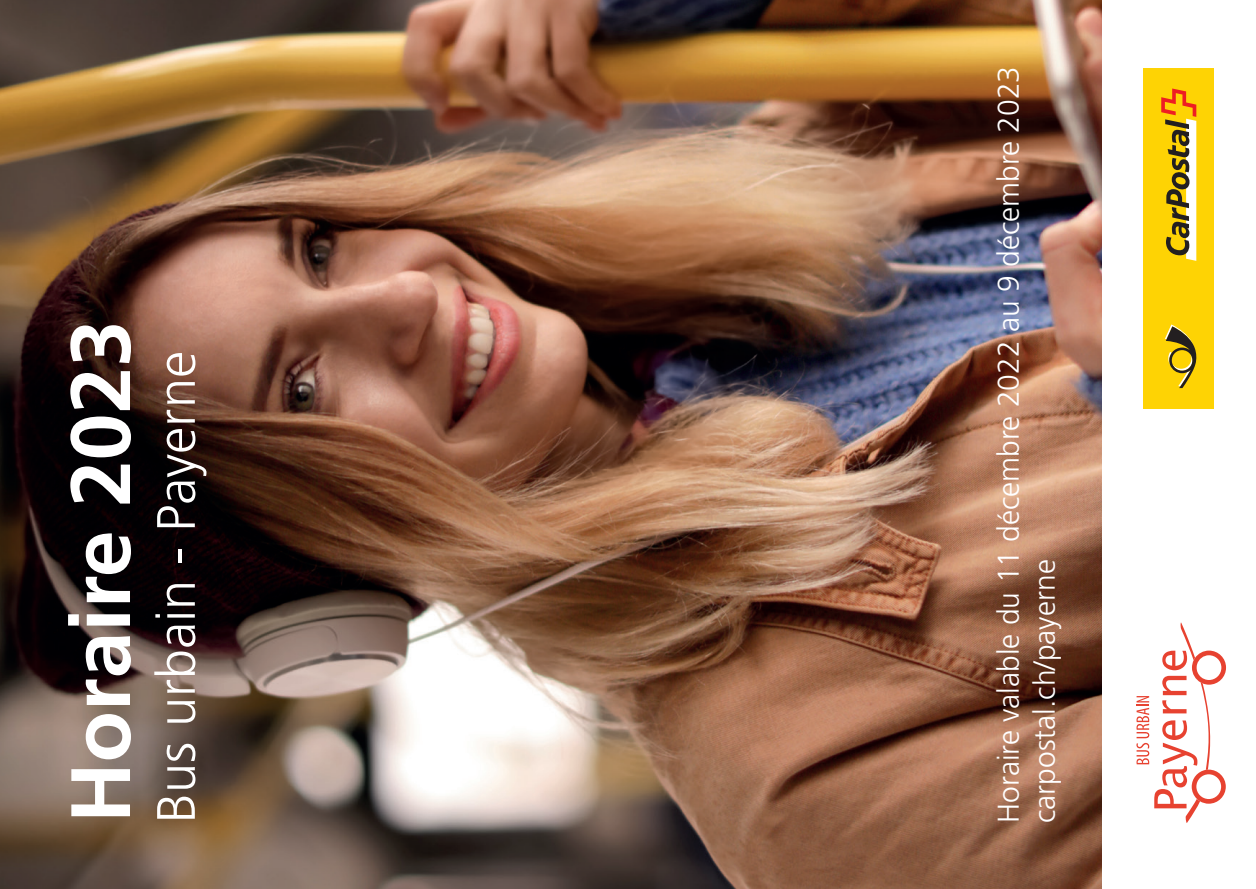
<style>
.page{position:relative;width:1256px;height:889px;background:#fff}
.page>*{position:absolute;margin:0;border:0;box-sizing:border-box;transform-origin:0 0}
.t1{font:700 84px "Frutiger LT Pro";color:#fff}
.t2{font:300 54px "Frutiger LT Pro";color:#fff}
.t3{font:300 30px/36px "Frutiger LT Pro";color:#fff}
</style>
<div class="page">
<img style="left:0;top:0;width:1101px;height:889px">
<div style="left:1143px;top:68px;width:71px;height:340px;background:#fed304"></div>
<svg style="left:1161px;top:88px;width:35px;height:173px"></svg>
<svg style="left:1165px;top:324px;width:31px;height:64px"></svg>
<svg style="left:1136px;top:622px;width:90px;height:201px"></svg>
<h1 class="t1" style="left:51px;top:823px;width:504px;rotate:-90deg">Horaire 2023</h1>
<h2 class="t2" style="left:145px;top:823px;width:474px;rotate:-90deg">Bus urbain - Payerne</h2>
<p class="t3" style="left:990px;top:823px;width:758px;rotate:-90deg">Horaire valable du 11 décembre 2022 au 9 décembre 2023 carpostal.ch/payerne</p>
</div>
